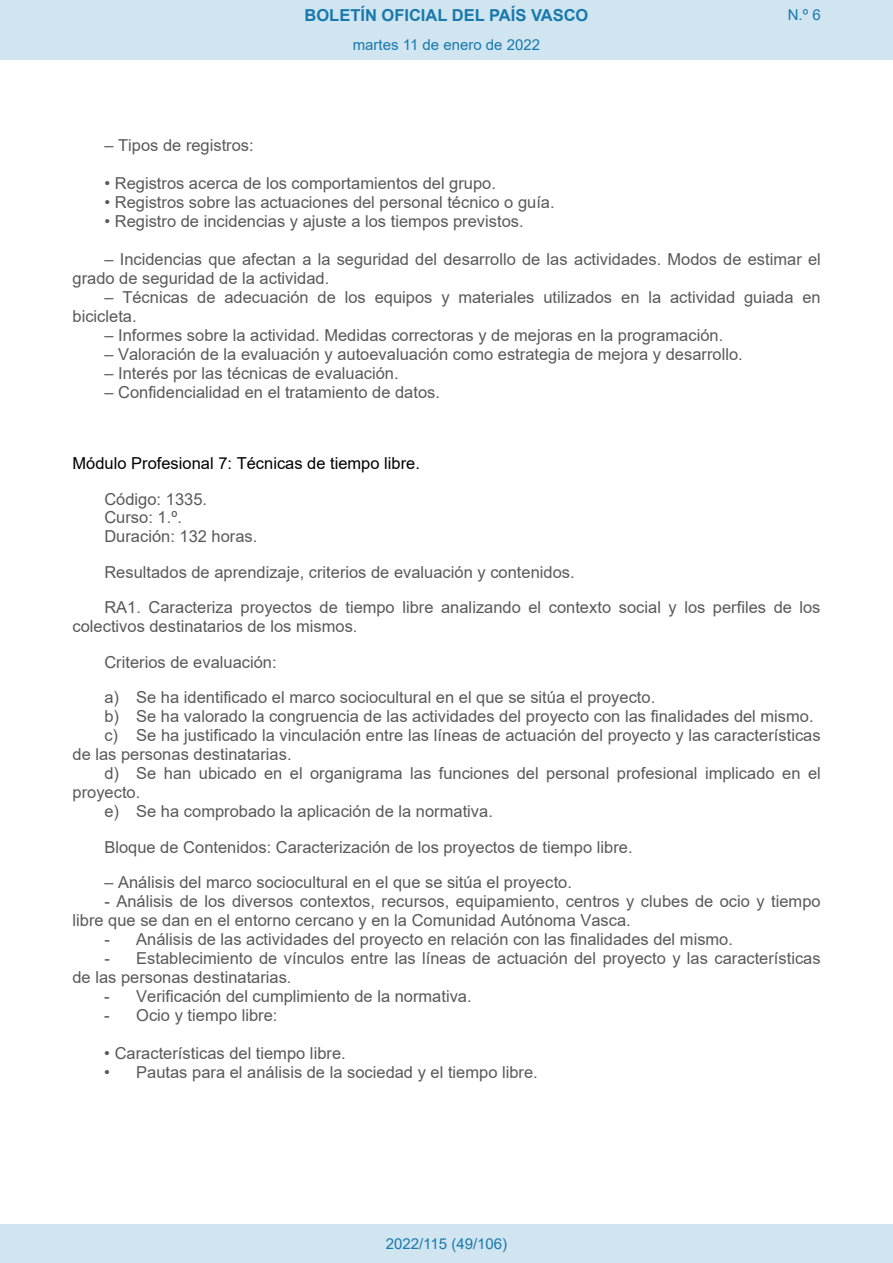
<style>
.page{position:relative;width:893px;height:1263px;background:#fff}
.page>*{position:absolute;margin:0;border:0;box-sizing:border-box;transform-origin:0 0}
.t1{font:16.5px/19px "Arial";color:#595959}
.t2{font:16.5px/35.4px "Arial";color:#000}
.t3{font:700 16.5px "Arial";color:#1879ad}
.Paginacion_Centro{font:15px "Arial";color:#1879ad}
.s1{color:#595959}
</style>
<div class="page">
<div style="left:0;top:0;width:893px;height:60px;background:#d0e5f0"></div>
<div style="left:0;top:1225px;width:893px;height:38px;background:#d0e5f0"></div>
<p class="t3" style="left:305px;top:3px;width:285px">BOLETÍN OFICIAL DEL PAÍS VASCO</p>
<p class="Paginacion_Centro" style="left:788px;top:5px;width:34px">N.º 6</p>
<p class="Paginacion_Centro" style="left:353px;top:35px;width:189px">martes 11 de enero de 2022</p>
<p class="t1" style="left:104px;top:136px;width:151px">– Tipos de registros:</p>
<p class="t1" style="left:104px;top:174px;width:393px">• Registros acerca de los comportamientos del grupo.</p>
<p class="t1" style="left:104px;top:193px;width:452px">• Registros sobre las actuaciones del personal técnico o guía.</p>
<p class="t1" style="left:104px;top:212px;width:421px">• Registro de incidencias y ajuste a los tiempos previstos.</p>
<p class="t1" style="left:73px;top:250px;width:750px;text-indent:32px">– Incidencias que afectan a la seguridad del desarrollo de las actividades. Modos de estimar el grado de seguridad de la actividad.</p>
<p class="t1" style="left:73px;top:288px;width:750px;text-indent:32px">– Técnicas de adecuación de los equipos y materiales utilizados en la actividad guiada en bicicleta.</p>
<p class="t1" style="left:104px;top:326px;width:620px">– Informes sobre la actividad. Medidas correctoras y de mejoras en la programación.</p>
<p class="t1" style="left:104px;top:345px;width:640px">– Valoración de la evaluación y autoevaluación como estrategia de mejora y desarrollo.</p>
<p class="t1" style="left:104px;top:364px;width:296px">– Interés por las técnicas de evaluación.</p>
<p class="t1" style="left:104px;top:383px;width:337px">– Confidencialidad en el tratamiento de datos.</p>
<p class="t2" style="left:104px;top:445px;width:317px;text-indent:-32px">Módulo Profesional 7: Técnicas de tiempo libre.<br><span class="s1">Código: 1335.</span></p>
<p class="t1" style="left:104px;top:508px;width:155px">Curso: 1.º.<br>Duración: 132 horas.</p>
<p class="t1" style="left:104px;top:554px;width:718px;line-height:35.4px">Resultados de aprendizaje, criterios de evaluación y contenidos.<br>RA1. Caracteriza proyectos de tiempo libre analizando el contexto social y los perfiles de los</p>
<p class="t1" style="left:104px;top:609px;width:552px;line-height:35.5px;text-indent:-32px">colectivos destinatarios de los mismos.<br>Criterios de evaluación:<br>a) Se ha identificado el marco sociocultural en el que se sitúa el proyecto.</p>
<p class="t1" style="left:104px;top:707px;width:711px">b) Se ha valorado la congruencia de las actividades del proyecto con las finalidades del mismo.</p>
<p class="t1" style="left:104px;top:726px;width:718px">c) Se ha justificado la vinculación entre las líneas de actuación del proyecto y las características</p>
<p class="t1" style="left:72px;top:745px;width:221px">de las personas destinatarias.</p>
<p class="t1" style="left:104px;top:764px;width:718px">d) Se han ubicado en el organigrama las funciones del personal profesional implicado en el</p>
<p class="t1" style="left:72px;top:783px;width:69px">proyecto.</p>
<p class="t1" style="left:104px;top:802px;width:390px">e) Se ha comprobado la aplicación de la normativa.</p>
<p class="t1" style="left:104px;top:837px;width:530px">Bloque de Contenidos: Caracterización de los proyectos de tiempo libre.</p>
<p class="t1" style="left:104px;top:873px;width:469px">– Análisis del marco sociocultural en el que se sitúa el proyecto.</p>
<p class="t1" style="left:72px;top:892px;width:750px;text-indent:32px">- Análisis de los diversos contextos, recursos, equipamiento, centros y clubes de ocio y tiempo libre que se dan en el entorno cercano y en la Comunidad Autónoma Vasca.</p>
<p class="t1" style="left:104px;top:929px;width:630px">- Análisis de las actividades del proyecto en relación con las finalidades del mismo.</p>
<p class="t1" style="left:72px;top:948px;width:750px;text-indent:32px">- Establecimiento de vínculos entre las líneas de actuación del proyecto y las características de las personas destinatarias.</p>
<p class="t1" style="left:104px;top:986px;width:369px">- Verificación del cumplimiento de la normativa.</p>
<p class="t1" style="left:104px;top:1005px;width:175px">- Ocio y tiempo libre:</p>
<p class="t1" style="left:104px;top:1043px;width:243px">• Características del tiempo libre.</p>
<p class="t1" style="left:104px;top:1062px;width:435px">• Pautas para el análisis de la sociedad y el tiempo libre.</p>
<p class="Paginacion_Centro" style="left:386px;top:1234px;width:123px">2022/115 (49/106)</p>
</div>
